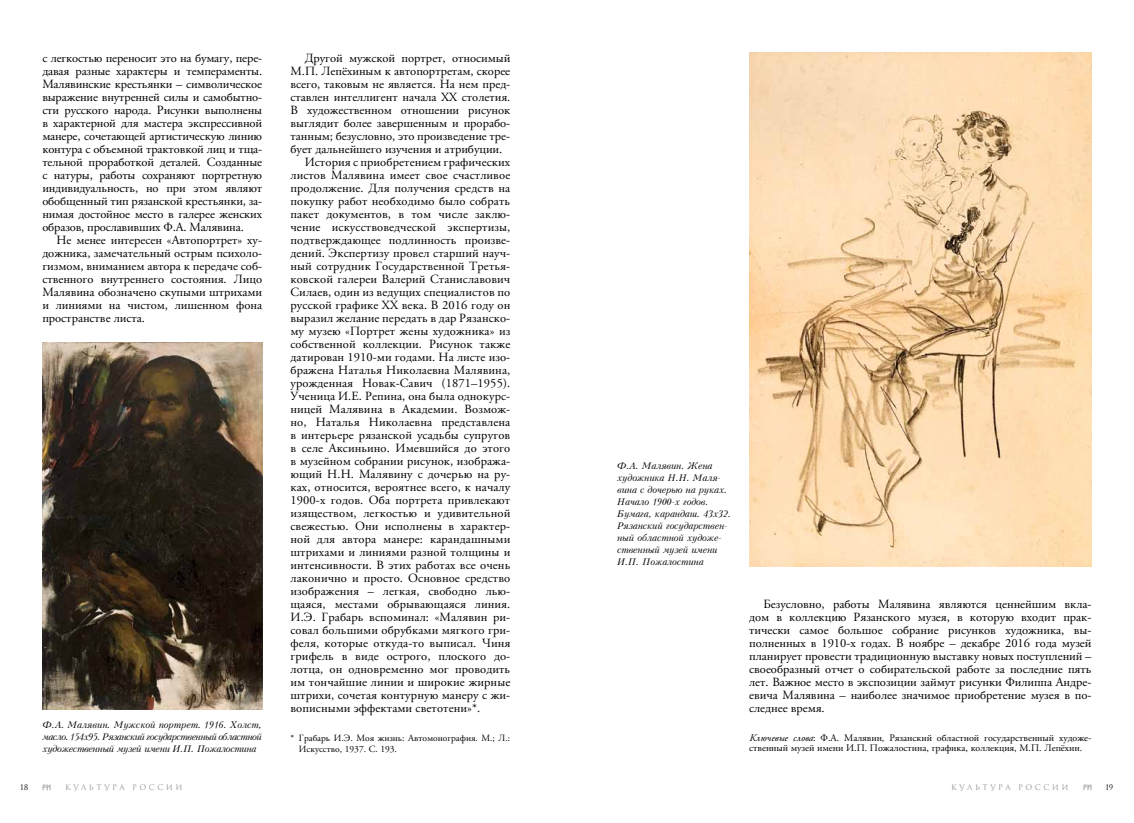
<style>
.page{position:relative;width:1134px;height:823px;background:#fff}
.page>*{position:absolute;margin:0;border:0;box-sizing:border-box;transform-origin:0 0}
.t1{font:12.5px/13px "APC Garamond";letter-spacing:.01em;color:#000;text-align:justify}
.t2{font:10px/10px "APC Garamond";color:#000}
.t3{font:9.5px/11px "APC Garamond";color:#000}
.t4{font:italic 9px/12px "Kudryashev";letter-spacing:-.02em;color:#000;text-align:justify}
.t5{font:7.5px "Romul";letter-spacing:.33em;color:#939598}
.t6{font:7.5px "Romul";color:#000}
.s1{font-style:italic}
</style>
<div class="page">
<svg style="left:43px;top:784px;width:8px;height:5px"></svg>
<svg style="left:1083px;top:784px;width:8px;height:5px"></svg>
<img style="left:43px;top:342px;width:219px;height:367px">
<img style="left:749px;top:52px;width:342px;height:513px">
<p class="t1" style="left:42px;top:51px;width:221px">с легкостью переносит это на бумагу, пере&shy;давая разные характеры и темпераменты.<br>Малявинские крестьянки – символическое выражение внутренней силы и самобытно&shy;сти русского народа. Рисунки выполнены в характерной для мастера экспрессивной манере, сочетающей артистическую линию контура с объемной трактовкой лиц и тща&shy;тельной проработкой деталей. Созданные с натуры, работы сохраняют портретную индивидуальность, но при этом являют обобщенный тип рязанской крестьянки, за&shy;нимая достойное место в галерее женских образов, прославивших Ф.А. Малявина.</p>
<p class="t1" style="left:42px;top:233px;width:221px;text-indent:14px">Не менее интересен «Автопортрет» ху&shy;дожника, замечательный острым психоло&shy;гизмом, вниманием автора к передаче соб&shy;ственного внутреннего состояния. Лицо Малявина обозначено скупыми штрихами и линиями на чистом, лишенном фона пространстве листа.</p>
<p class="t4" style="left:43px;top:718px;width:221px">Ф.А. Малявин. Мужской портрет. 1916. Холст, масло. 154х95. Рязанский государственный областной художественный музей имени И.П. Пожалостина</p>
<p class="t1" style="left:305px;top:51px;width:207px">Другой мужской портрет, относимый</p>
<p class="t1" style="left:290px;top:64px;width:221px">М.П. Лепёхиным к автопортретам, скорее</p>
<p class="t1" style="left:290px;top:77px;width:221px">всего, таковым не является. На нем пред-</p>
<p class="t1" style="left:290px;top:90px;width:221px">ставлен интеллигент начала XX столетия.</p>
<p class="t1" style="left:290px;top:103px;width:221px">В художественном отношении рисунок</p>
<p class="t1" style="left:290px;top:116px;width:221px">выглядит более завершенным и прорабо-</p>
<p class="t1" style="left:290px;top:129px;width:221px">танным; безусловно, это произведение тре-</p>
<p class="t1" style="left:290px;top:142px;width:213px">бует дальнейшего изучения и атрибуции.</p>
<p class="t1" style="left:305px;top:155px;width:207px">История с приобретением графических</p>
<p class="t1" style="left:290px;top:168px;width:221px">листов Малявина имеет свое счастливое</p>
<p class="t1" style="left:290px;top:181px;width:221px">продолжение. Для получения средств на</p>
<p class="t1" style="left:290px;top:194px;width:221px">покупку работ необходимо было собрать</p>
<p class="t1" style="left:290px;top:207px;width:221px">пакет документов, в том числе заклю-</p>
<p class="t1" style="left:290px;top:220px;width:221px">чение искусствоведческой экспертизы,</p>
<p class="t1" style="left:290px;top:233px;width:221px">подтверждающее подлинность произве-</p>
<p class="t1" style="left:290px;top:246px;width:221px">дений. Экспертизу провел старший науч-</p>
<p class="t1" style="left:290px;top:259px;width:221px">ный сотрудник Государственной Третья-</p>
<p class="t1" style="left:290px;top:272px;width:221px">ковской галереи Валерий Станиславович</p>
<p class="t1" style="left:290px;top:285px;width:221px">Силаев, один из ведущих специалистов по</p>
<p class="t1" style="left:290px;top:298px;width:221px">русской графике XX века. В 2016 году он</p>
<p class="t1" style="left:290px;top:311px;width:221px">выразил желание передать в дар Рязанско-</p>
<p class="t1" style="left:290px;top:324px;width:221px">му музею «Портрет жены художника» из</p>
<p class="t1" style="left:290px;top:337px;width:221px">собственной коллекции. Рисунок также</p>
<p class="t1" style="left:290px;top:350px;width:221px">датирован 1910-ми годами. На листе изо-</p>
<p class="t1" style="left:290px;top:363px;width:221px">бражена Наталья Николаевна Малявина,</p>
<p class="t1" style="left:290px;top:376px;width:221px">урожденная Новак-Савич (1871–1955).</p>
<p class="t1" style="left:290px;top:389px;width:221px">Ученица И.Е. Репина, она была однокурс-</p>
<p class="t1" style="left:290px;top:402px;width:221px">ницей Малявина в Академии. Возмож-</p>
<p class="t1" style="left:290px;top:415px;width:221px">но, Наталья Николаевна представлена</p>
<p class="t1" style="left:290px;top:428px;width:221px">в интерьере рязанской усадьбы супругов</p>
<p class="t1" style="left:290px;top:441px;width:221px">в селе Аксиньино. Имевшийся до этого</p>
<p class="t1" style="left:290px;top:454px;width:221px">в музейном собрании рисунок, изобража-</p>
<p class="t1" style="left:290px;top:467px;width:221px">ющий Н.Н. Малявину с дочерью на ру-</p>
<p class="t1" style="left:290px;top:480px;width:221px">ках, относится, вероятнее всего, к началу</p>
<p class="t1" style="left:290px;top:493px;width:221px">1900-х годов. Оба портрета привлекают</p>
<p class="t1" style="left:290px;top:506px;width:221px">изяществом, легкостью и удивительной</p>
<p class="t1" style="left:290px;top:519px;width:221px">свежестью. Они исполнены в характер-</p>
<p class="t1" style="left:290px;top:532px;width:221px">ной для автора манере: карандашными</p>
<p class="t1" style="left:290px;top:545px;width:221px">штрихами и линиями разной толщины и</p>
<p class="t1" style="left:290px;top:558px;width:221px">интенсивности. В этих работах все очень</p>
<p class="t1" style="left:290px;top:571px;width:221px">лаконично и просто. Основное средство</p>
<p class="t1" style="left:290px;top:584px;width:221px">изображения – легкая, свободно лью-</p>
<p class="t1" style="left:290px;top:597px;width:221px">щаяся, местами обрывающаяся линия.</p>
<p class="t1" style="left:290px;top:610px;width:221px">И.Э. Грабарь вспоминал: «Малявин ри-</p>
<p class="t1" style="left:290px;top:623px;width:221px">совал большими обрубками мягкого гри-</p>
<p class="t1" style="left:290px;top:636px;width:221px">феля, которые откуда-то выписал. Чиня</p>
<p class="t1" style="left:290px;top:649px;width:221px">грифель в виде острого, плоского до-</p>
<p class="t1" style="left:290px;top:662px;width:221px">лотца, он одновременно мог проводить</p>
<p class="t1" style="left:290px;top:675px;width:221px">им тончайшие линии и широкие жирные</p>
<p class="t1" style="left:290px;top:688px;width:221px">штрихи, сочетая контурную манеру с жи-</p>
<p class="t1" style="left:290px;top:701px;width:191px">вописными эффектами светотени»*.</p>
<p class="t3" style="left:299px;top:732px;width:213px;text-indent:-9px">* Грабарь И.Э. Моя жизнь: Автомонография. М.; Л.:<br>Искусство, 1937. С. 193.</p>
<p class="t4" style="left:617px;top:459px;width:116px;text-align:left">Ф.А. Малявин. Жена художника Н.Н. Маля&shy;вина с дочерью на руках.<br>Начало 1900-х годов.<br>Бумага, карандаш. 43х32.<br>Рязанский государствен&shy;ный областной художе&shy;ственный музей имени<br>И.П. Пожалостина</p>
<p class="t1" style="left:749px;top:597px;width:344px;text-indent:14px">Безусловно, работы Малявина являются ценнейшим вкла&shy;дом в коллекцию Рязанского музея, в которую входит прак&shy;тически самое большое собрание рисунков художника, вы&shy;полненных в 1910-х годах. В ноябре – декабре 2016 года музей планирует провести традиционную выставку новых поступлений – своеобразный отчет о собирательской работе за последние пять лет. Важное место в экспозиции займут рисунки Филиппа Андре&shy;евича Малявина – наиболее значимое приобретение музея в по&shy;следнее время.</p>
<p class="t2" style="left:749px;top:732px;width:344px"><span class="s1">Ключевые слова</span>: Ф.А. Малявин, Рязанский областной государственный художе&shy;ственный музей имени И.П. Пожалостина, графика, коллекция, М.П. Лепёхин.</p>
<p class="t6" style="left:20px;top:782px;width:10px">18</p>
<p class="t5" style="left:65px;top:782px;width:119px">культура россии</p>
<p class="t5" style="left:951px;top:782px;width:119px">культура россии</p>
<p class="t6" style="left:1105px;top:782px;width:9px">19</p>
</div>
